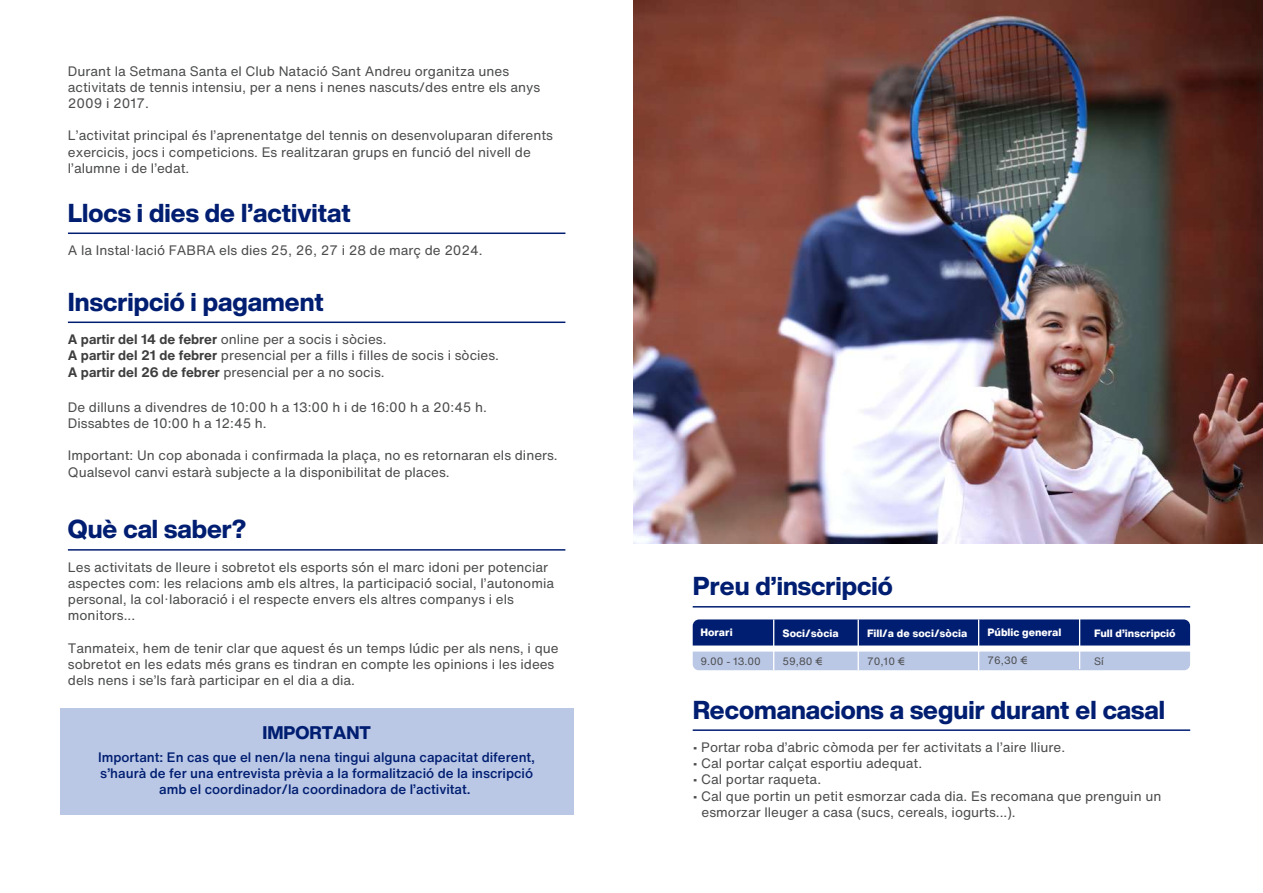
<style>
.page{position:relative;width:1263px;height:893px;background:#fff}
.page>*{position:absolute;margin:0;border:0;box-sizing:border-box;transform-origin:0 0}
.t1{font:800 25.5px "Helvetica Now Display";color:#001e71}
.t2{font:800 18px "Helvetica Now Display";color:#001e71}
.t3{font:13.5px/16.2px "Helvetica Now Text";color:#4b4c4d}
.t4{font:500 13.5px/16.2px "Helvetica Now Text";color:#001e71;text-align:center}
.t5{font:800 10.5px "Helvetica Now Text";color:#fff}
.t6{font:10.5px "Helvetica Now Text";color:#4b4c4d}
.s1{font-weight:700;color:#3e3e3f}
</style>
<div class="page">
<div style="left:60px;top:708px;width:513px;height:107px;background:#bac7e5"></div>
<hr style="left:68px;top:233px;width:497px;height:1px;background:#001e71">
<hr style="left:693px;top:729px;width:497px;height:2px;background:#001e71">
<hr style="left:68px;top:549px;width:497px;height:2px;background:#001e71">
<hr style="left:68px;top:322px;width:497px;height:1px;background:#001e71">
<img style="left:634px;top:0;width:629px;height:543px">
<hr style="left:693px;top:606px;width:497px;height:1px;background:#001e71">
<div style="left:693px;top:619px;width:497px;height:26px;background:#001e71"></div>
<div style="left:693px;top:652px;width:497px;height:18px;background:#bac7e5"></div>
<hr style="left:773px;top:619px;width:1px;height:51px;background:#fff">
<hr style="left:857px;top:619px;width:2px;height:51px;background:#fff">
<hr style="left:978px;top:619px;width:1px;height:51px;background:#fff">
<hr style="left:1079px;top:618px;width:1px;height:51px;background:#fff">
<p class="t3" style="left:68px;top:62px;width:474px">Durant la Setmana Santa el Club Natació Sant Andreu organitza unes activitats de tennis intensiu, per a nens i nenes nascuts/des entre els anys<br>2009 i 2017.</p>
<p class="t3" style="left:68px;top:127px;width:487px">L’activitat principal és l’aprenentatge del tennis on desenvoluparan diferents exercicis, jocs i competicions. Es realitzaran grups en funció del nivell de l’alumne i de l’edat.</p>
<h1 class="t1" style="left:68px;top:195px;width:284px">Llocs i dies de l’activitat</h1>
<p class="t3" style="left:68px;top:242px;width:416px">A la Instal·lació FABRA els dies 25, 26, 27 i 28 de març de 2024.</p>
<h1 class="t1" style="left:68px;top:284px;width:257px">Inscripció i pagament</h1>
<p class="t3" style="left:68px;top:331px;width:433px"><span class="s1">A partir del 14 de febrer</span> online per a socis i sòcies.<br><span class="s1">A partir del 21 de febrer</span> presencial per a fills i filles de socis i sòcies.<br><span class="s1">A partir del 26 de febrer</span> presencial per a no socis.</p>
<p class="t3" style="left:68px;top:399px;width:421px">De dilluns a divendres de 10:00 h a 13:00 h i de 16:00 h a 20:45 h.<br>Dissabtes de 10:00 h a 12:45 h.</p>
<p class="t3" style="left:68px;top:447px;width:491px">Important: Un cop abonada i confirmada la plaça, no es retornaran els diners.<br>Qualsevol canvi estarà subjecte a la disponibilitat de places.</p>
<h1 class="t1" style="left:68px;top:512px;width:180px">Què cal saber?</h1>
<p class="t3" style="left:68px;top:558px;width:488px">Les activitats de lleure i sobretot els esports són el marc idoni per potenciar aspectes com: les relacions amb els altres, la participació social, l’autonomia personal, la col·laboració i el respecte envers els altres companys i els monitors...</p>
<p class="t3" style="left:68px;top:639px;width:492px">Tanmateix, hem de tenir clar que aquest és un temps lúdic per als nens, i que sobretot en les edats més grans es tindran en compte les opinions i les idees dels nens i se’ls farà participar en el dia a dia.</p>
<h2 class="t2" style="left:262px;top:720px;width:110px">IMPORTANT</h2>
<p class="t4" style="left:98px;top:748px;width:438px">Important: En cas que el nen/la nena tingui alguna capacitat diferent, s’haurà de fer una entrevista prèvia a la formalització de la inscripció amb el coordinador/la coordinadora de l’activitat.</p>
<h1 class="t1" style="left:693px;top:569px;width:202px">Preu d’inscripció</h1>
<p class="t5" style="left:700px;top:624px;width:34px">Horari</p>
<p class="t5" style="left:782px;top:625px;width:58px">Soci/sòcia</p>
<p class="t5" style="left:867px;top:625px;width:102px">Fill/a de soci/sòcia</p>
<p class="t5" style="left:987px;top:624px;width:76px">Públic general</p>
<p class="t5" style="left:1094px;top:625px;width:83px">Full d’inscripció</p>
<p class="t6" style="left:700px;top:653px;width:62px">9.00 - 13.00</p>
<p class="t6" style="left:782px;top:653px;width:41px">59,80 €</p>
<p class="t6" style="left:867px;top:653px;width:39px">70,10 €</p>
<p class="t6" style="left:987px;top:652px;width:41px">76,30 €</p>
<p class="t6" style="left:1094px;top:653px;width:11px">Sí</p>
<h1 class="t1" style="left:693px;top:692px;width:474px">Recomanacions a seguir durant el casal</h1>
<p class="t3" style="left:693px;top:739px;width:374px">• Portar roba d’abric còmoda per fer activitats a l’aire lliure.</p>
<p class="t3" style="left:693px;top:755px;width:231px">• Cal portar calçat esportiu adequat.</p>
<p class="t3" style="left:693px;top:771px;width:130px">• Cal portar raqueta.</p>
<p class="t3" style="left:702px;top:787px;width:461px;text-indent:-9px">• Cal que portin un petit esmorzar cada dia. Es recomana que prenguin un esmorzar lleuger a casa (sucs, cereals, iogurts...).</p>
</div>
